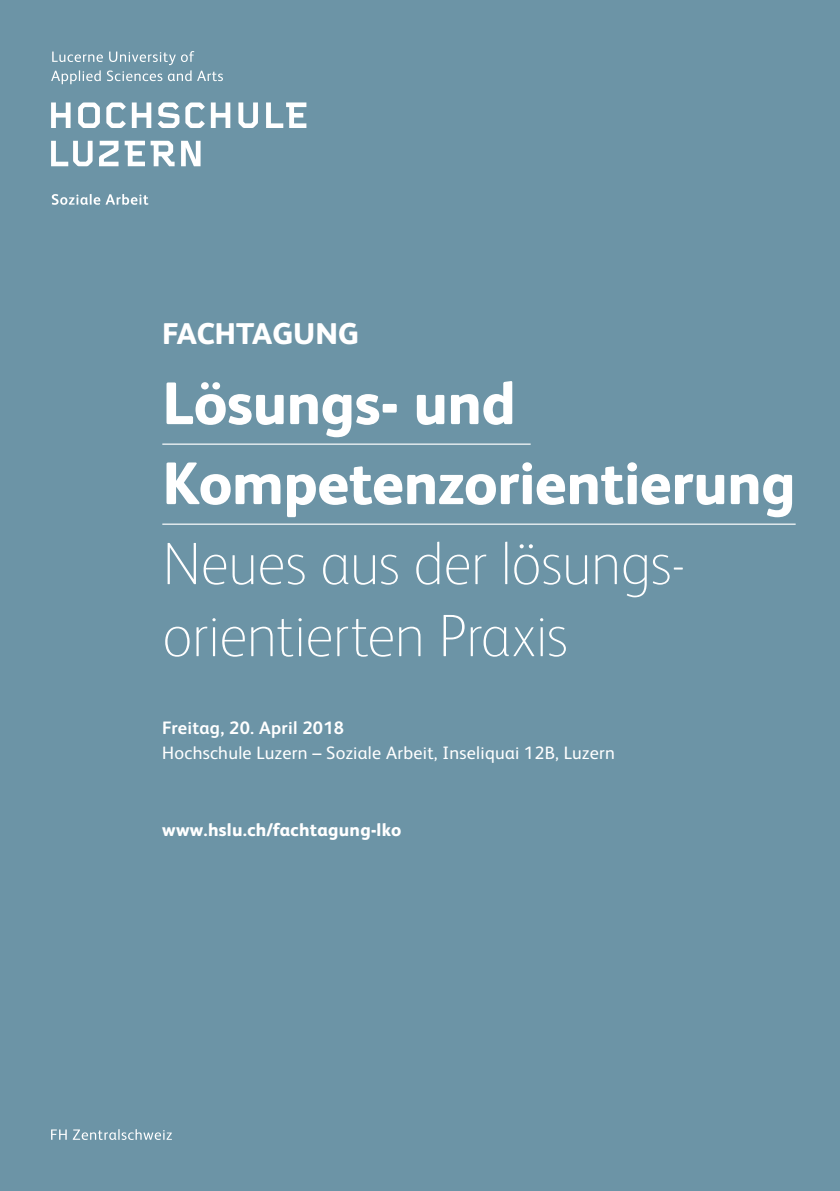
<style>
.page{position:relative;width:840px;height:1191px;background:#fff}
.page>*{position:absolute;margin:0;border:0;box-sizing:border-box;transform-origin:0 0}
.t1{font:100 60px/72px "FS Albert";letter-spacing:-.015em;color:#fff}
.t2{font:800 60px/80px "FS Albert";letter-spacing:-.01em;color:#fff}
.t3{font:800 30px "FS Albert";color:#fff}
.t4{font:18px "FS Albert";letter-spacing:.015em;color:#fff}
.t5{font:800 18px "FS Albert";letter-spacing:.015em;color:#fff}
.t6{font:700 18px "FS Albert";letter-spacing:.015em;color:#fff}
</style>
<div class="page">
<div style="left:0;top:0;width:839px;height:1191px;background:#6c94a6"></div>
<hr style="left:162px;top:443px;width:368px;height:2px;background:#fff">
<hr style="left:162px;top:523px;width:633px;height:2px;background:#fff">
<svg style="left:51px;top:141px;width:41px;height:25px"></svg>
<svg style="left:181px;top:141px;width:19px;height:25px"></svg>
<svg style="left:99px;top:141px;width:19px;height:25px"></svg>
<svg style="left:125px;top:141px;width:49px;height:25px"></svg>
<svg style="left:51px;top:102px;width:19px;height:26px"></svg>
<svg style="left:78px;top:102px;width:22px;height:26px"></svg>
<svg style="left:106px;top:102px;width:20px;height:26px"></svg>
<svg style="left:132px;top:102px;width:19px;height:26px"></svg>
<svg style="left:185px;top:102px;width:20px;height:26px"></svg>
<svg style="left:211px;top:102px;width:19px;height:26px"></svg>
<svg style="left:238px;top:102px;width:20px;height:26px"></svg>
<svg style="left:157px;top:102px;width:22px;height:26px"></svg>
<svg style="left:266px;top:102px;width:40px;height:26px"></svg>
<svg style="left:51px;top:51px;width:172px;height:33px"></svg>
<svg style="left:52px;top:194px;width:96px;height:11px"></svg>
<svg style="left:51px;top:1129px;width:121px;height:11px"></svg>
<h2 class="t3" style="left:162px;top:312px;width:198px">FACHTAGUNG</h2>
<h1 class="t2" style="left:162px;top:360px;width:634px">Lösungs- und<br>Kompetenzorientierung</h1>
<h1 class="t1" style="left:162px;top:525px;width:525px">Neues aus der lösungs&shy;orientierten Praxis</h1>
<p class="t6" style="left:162px;top:715px;width:183px">Freitag, 20. April 2018</p>
<p class="t4" style="left:162px;top:741px;width:454px">Hochschule Luzern – Soziale Arbeit, Inseliquai 12B, Luzern</p>
<p class="t5" style="left:162px;top:816px;width:240px">www.hslu.ch/fachtagung-lko</p>
</div>
